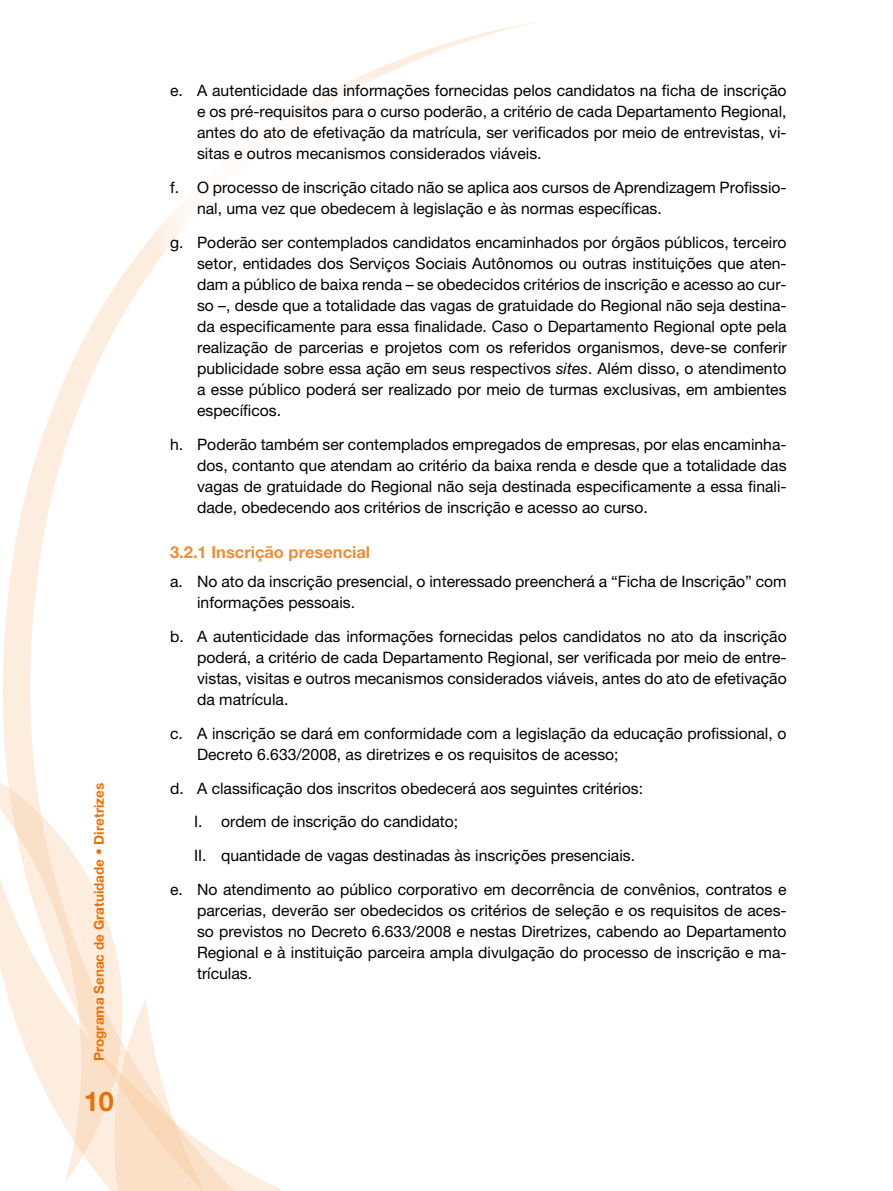
<style>
.page{position:relative;width:893px;height:1191px;background:#fff}
.page>*{position:absolute;margin:0;border:0;box-sizing:border-box;transform-origin:0 0}
.t1{font:700 27px "Helvetica Neue LT Pro";color:#ed6f00}
.t2{font:700 16.5px "Helvetica Neue LT Pro";color:#f08c37}
.t3{font:15.75px/21px "Helvetica Neue LT Pro";color:#000;text-align:justify}
.t4{font:700 13.5px "Helvetica Neue LT Pro";color:#ed6f00}
.s1{font-style:italic}
</style>
<div class="page">
<svg style="left:3px;top:22px;width:532px;height:736px"></svg>
<svg style="left:114px;top:999px;width:169px;height:192px"></svg>
<svg style="left:0;top:758px;width:123px;height:424px"></svg>
<div style="left:155px;top:70px;width:300px;height:236px;background:#fff"></div>
<p class="t4" style="left:91px;top:1061px;width:280px;rotate:-90deg">Programa Senac de Gratuidade • Diretrizes</p>
<h1 class="t1" style="left:84px;top:1084px;width:32px">10</h1>
<p class="t3" style="left:197px;top:80px;width:591px;text-indent:-27px">e. A autenticidade das informações fornecidas pelos candidatos na ficha de inscrição e os pré-requisitos para o curso poderão, a critério de cada Departamento Regional, antes do ato de efetivação da matrícula, ser verificados por meio de entrevistas, vi&shy;sitas e outros mecanismos considerados viáveis.</p>
<p class="t3" style="left:197px;top:177px;width:591px;text-indent:-27px">f. O processo de inscrição citado não se aplica aos cursos de Aprendizagem Profissio&shy;nal, uma vez que obedecem à legislação e às normas específicas.</p>
<p class="t3" style="left:197px;top:231px;width:591px;text-indent:-27px">g. Poderão ser contemplados candidatos encaminhados por órgãos públicos, terceiro setor, entidades dos Serviços Sociais Autônomos ou outras instituições que aten&shy;dam a público de baixa renda – se obedecidos critérios de inscrição e acesso ao cur&shy;so –, desde que a totalidade das vagas de gratuidade do Regional não seja destina&shy;da especificamente para essa finalidade. Caso o Departamento Regional opte pela realização de parcerias e projetos com os referidos organismos, deve-se conferir publicidade sobre essa ação em seus respectivos <span class="s1">sites</span>. Além disso, o atendimento a esse público poderá ser realizado por meio de turmas exclusivas, em ambientes específicos.</p>
<p class="t3" style="left:197px;top:433px;width:591px;text-indent:-27px">h. Poderão também ser contemplados empregados de empresas, por elas encaminha&shy;dos, contanto que atendam ao critério da baixa renda e desde que a totalidade das vagas de gratuidade do Regional não seja destinada especificamente a essa finali&shy;dade, obedecendo aos critérios de inscrição e acesso ao curso.</p>
<p class="t2" style="left:170px;top:541px;width:202px">3.2.1 Inscrição presencial</p>
<p class="t3" style="left:197px;top:571px;width:591px;text-indent:-27px">a. No ato da inscrição presencial, o interessado preencherá a “Ficha de Inscrição” com informações pessoais.</p>
<p class="t3" style="left:197px;top:626px;width:591px;text-indent:-27px">b. A autenticidade das informações fornecidas pelos candidatos no ato da inscrição poderá, a critério de cada Departamento Regional, ser verificada por meio de entre&shy;vistas, visitas e outros mecanismos considerados viáveis, antes do ato de efetivação da matrícula.</p>
<p class="t3" style="left:197px;top:722px;width:591px;text-indent:-27px">c. A inscrição se dará em conformidade com a legislação da educação profissional, o<br>Decreto 6.633/2008, as diretrizes e os requisitos de acesso;</p>
<p class="t3" style="left:170px;top:777px;width:474px">d. A classificação dos inscritos obedecerá aos seguintes critérios:</p>
<p class="t3" style="left:194px;top:811px;width:266px">I. ordem de inscrição do candidato;</p>
<p class="t3" style="left:194px;top:844px;width:442px">II. quantidade de vagas destinadas às inscrições presenciais.</p>
<p class="t3" style="left:170px;top:878px;width:618px">e. No atendimento ao público corporativo em decorrência de convênios, contratos e</p>
<p class="t3" style="left:197px;top:899px;width:591px">parcerias, deverão ser obedecidos os critérios de seleção e os requisitos de aces&shy;so previstos no Decreto 6.633/2008 e nestas Diretrizes, cabendo ao Departamento Regional e à instituição parceira ampla divulgação do processo de inscrição e ma&shy;trículas.</p>
</div>
